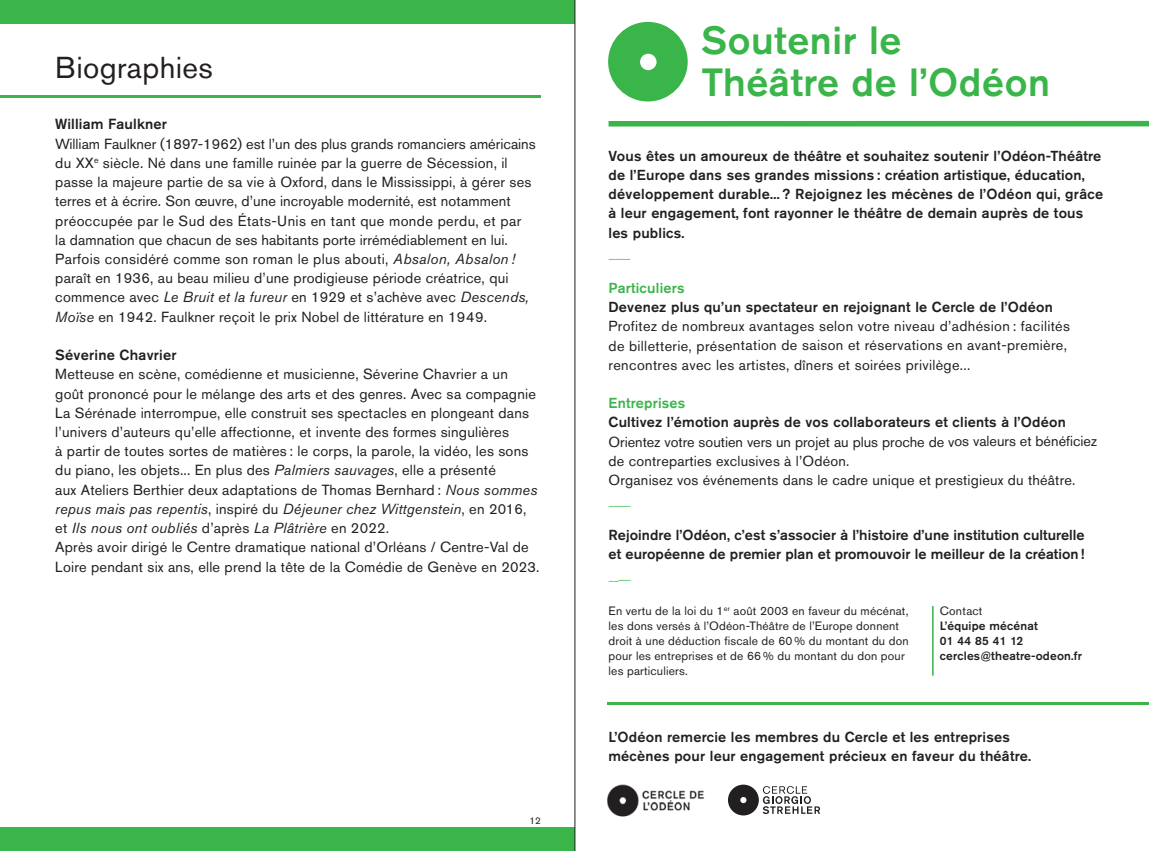
<style>
.page{position:relative;width:1149px;height:851px;background:#fff}
.page>*{position:absolute;margin:0;border:0;box-sizing:border-box;transform-origin:0 0}
.t1{font:500 39px/42px "Akzidenz Grotesk Std";letter-spacing:.015em;color:#3ab54a}
.t2{font:30px "Akzidenz Grotesk Std";letter-spacing:.015em;color:#231f20}
.t3{font:14.55px/19.2px "Akzidenz Grotesk Std";letter-spacing:.015em;color:#231f20}
.t4{font:14.4px/19.2px "Akzidenz Grotesk Std";letter-spacing:.025em;color:#231f20}
.t5{font:500 14.4px/19.2px "Akzidenz Grotesk Std";letter-spacing:.015em;color:#231f20}
.t6{font:12px/15px "Akzidenz Grotesk Std";letter-spacing:.015em;color:#231f20}
.t7{font:500 12px/15px "Akzidenz Grotesk Std";letter-spacing:.015em;color:#231f20}
.t8{font:9.75px "Akzidenz Grotesk Std";color:#231f20}
.t9{font:9px "Akzidenz Grotesk Std";color:#3ab54a}
.s1{font-weight:500}
.s2{font-style:italic}
.s3{font-weight:500;color:#3ab54a}
.s4{font-weight:400}
</style>
<div class="page">
<div style="left:0;top:827px;width:574px;height:23px;background:#3ab54a"></div>
<div style="left:0;top:0;width:574px;height:23px;background:#3ab54a"></div>
<hr style="left:0;top:96px;width:540px;height:2px;background:#3ab54a">
<div style="left:608px;top:121px;width:540px;height:5px;background:#3ab54a"></div>
<div style="left:608px;top:22px;width:79px;height:79px;background:#3ab54a;border-radius:50%"></div>
<div style="left:640px;top:54px;width:16px;height:16px;background:#fff;border-radius:50%"></div>
<hr style="left:931px;top:606px;width:2px;height:69px;background:#3ab54a">
<img style="left:607px;top:784px;width:98px;height:33px">
<svg style="left:728px;top:784px;width:92px;height:31px"></svg>
<hr style="left:607px;top:702px;width:541px;height:2px;background:#3ab54a">
<hr style="left:574px;top:0;width:1px;height:850px;background:#231f20">
<p class="t2" style="left:55px;top:49px;width:159px">Biographies</p>
<p class="t3" style="left:55px;top:115px;width:482px"><span class="s1">William Faulkner<br></span>William Faulkner (1897-1962) est l’un des plus grands romanciers américains du XX<sup>e</sup> siècle. Né dans une famille ruinée par la guerre de Sécession, il passe la majeure partie de sa vie à Oxford, dans le Mississippi, à gérer ses terres et à écrire. Son œuvre, d’une incroyable modernité, est notamment préoccupée par le Sud des États-Unis en tant que monde perdu, et par<br>la damnation que chacun de ses habitants porte irrémédiablement en lui.<br>Parfois considéré comme son roman le plus abouti, <span class="s2">Absalon, Absalon ! </span>paraît en 1936, au beau milieu d’une prodigieuse période créatrice, qui commence avec <span class="s2">Le Bruit et la fureur</span> en 1929 et s’achève avec <span class="s2">Descends, Moïse</span> en 1942. Faulkner reçoit le prix Nobel de littérature en 1949.</p>
<p class="t3" style="left:55px;top:345px;width:485px"><span class="s1">Séverine Chavrier<br></span>Metteuse en scène, comédienne et musicienne, Séverine Chavrier a un goût prononcé pour le mélange des arts et des genres. Avec sa compagnie La Sérénade interrompue, elle construit ses spectacles en plongeant dans l’univers d’auteurs qu’elle affectionne, et invente des formes singulières<br>à partir de toutes sortes de matières : le corps, la parole, la vidéo, les sons du piano, les objets... En plus des <span class="s2">Palmiers sauvages</span>, elle a présenté<br>aux Ateliers Berthier deux adaptations de Thomas Bernhard : <span class="s2">Nous sommes repus mais pas repentis</span>, inspiré du <span class="s2">Déjeuner chez Wittgenstein</span>, en 2016, et <span class="s2">Ils nous ont oubliés</span> d’après <span class="s2">La Plâtrière</span> en 2022.<br>Après avoir dirigé le Centre dramatique national d’Orléans / Centre-Val de Loire pendant six ans, elle prend la tête de la Comédie de Genève en 2023.</p>
<p class="t8" style="left:529px;top:814px;width:13px">12</p>
<p class="t1" style="left:701px;top:19px;width:350px">Soutenir le<br>Théâtre de l’Odéon</p>
<p class="t5" style="left:608px;top:146px;width:496px">Vous êtes un amoureux de théâtre et souhaitez soutenir l’Odéon-Théâtre de l’Europe dans ses grandes missions : création artistique, éducation, développement durable... ? Rejoignez les mécènes de l’Odéon qui, grâce à leur engagement, font rayonner le théâtre de demain auprès de tous les publics.</p>
<p class="t9" style="left:608px;top:253px;width:24px">---------</p>
<p class="t4" style="left:608px;top:278px;width:463px"><span class="s3">Particuliers<br></span><span class="s1">Devenez plus qu’un spectateur en rejoignant le Cercle de l’Odéon </span>Profitez de nombreux avantages selon votre niveau d’adhésion : facilités de billetterie, présentation de saison et réservations en avant-première, rencontres avec les artistes, dîners et soirées privilège...</p>
<p class="t4" style="left:608px;top:393px;width:490px"><span class="s3">Entreprises<br></span><span class="s1">Cultivez l’émotion auprès de vos collaborateurs et clients à l’Odéon </span>Orientez votre soutien vers un projet au plus proche de vos valeurs et bénéficiez de contreparties exclusives à l’Odéon.<br>Organisez vos événements dans le cadre unique et prestigieux du théâtre.</p>
<p class="t9" style="left:608px;top:500px;width:24px">---------</p>
<p class="t5" style="left:608px;top:525px;width:477px">Rejoindre l’Odéon, c’est s’associer à l’histoire d’une institution culturelle et européenne de premier plan et promouvoir le meilleur de la création !</p>
<p class="t9" style="left:608px;top:575px;width:24px">---------</p>
<p class="t6" style="left:608px;top:602px;width:301px">En vertu de la loi du 1<sup>er</sup> août 2003 en faveur du mécénat, les dons versés à l’Odéon-Théâtre de l’Europe donnent droit à une déduction fiscale de 60 % du montant du don pour les entreprises et de 66 % du montant du don pour les particuliers.</p>
<p class="t7" style="left:939px;top:603px;width:143px"><span class="s4">Contact<br></span>L’équipe mécénat<br>01 44 85 41 12 cercles@theatre-odeon.fr</p>
<p class="t5" style="left:608px;top:727px;width:424px">L’Odéon remercie les membres du Cercle et les entreprises mécènes pour leur engagement précieux en faveur du théâtre.</p>
</div>
